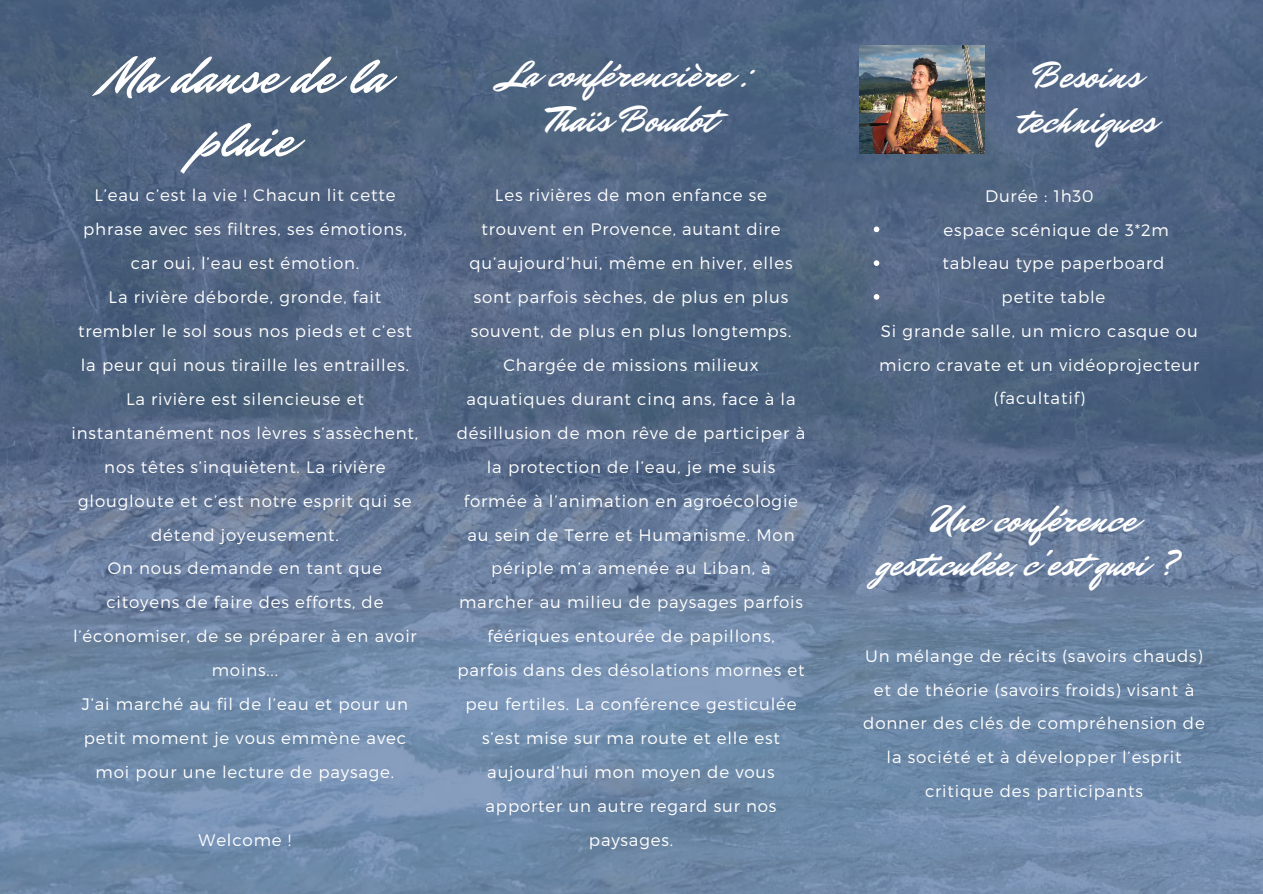
<style>
.page{position:relative;width:1263px;height:894px;background:#fff}
.page>*{position:absolute;margin:0;border:0;box-sizing:border-box;transform-origin:0 0}
.t1{font:52.95px/63.4px "Mr Dafoe";color:#fff;text-align:center}
.t2{font:37.8px/44.8px "Mr Dafoe";color:#fff;text-align:center}
.t3{font:300 16.65px/33.9px "Montserrat";letter-spacing:.05em;color:#fff;text-align:center}
</style>
<div class="page">
<img style="left:0;top:0;width:1263px;height:893px">
<img style="left:859px;top:46px;width:126px;height:108px">
<svg style="left:874px;top:226px;width:5px;height:6px"></svg>
<svg style="left:874px;top:260px;width:5px;height:6px"></svg>
<svg style="left:874px;top:294px;width:5px;height:5px"></svg>
<h1 class="t1" style="left:103px;top:45px;width:285px">Ma danse de la pluie</h1>
<h2 class="t2" style="left:501px;top:53px;width:251px">La conférencière :<br>Thaïs Boudot</h2>
<p class="t3" style="left:72px;top:178px;width:348px">L’eau c’est la vie ! Chacun lit cette phrase avec ses filtres, ses émotions, car oui, l’eau est émotion.<br>La rivière déborde, gronde, fait trembler le sol sous nos pieds et c’est la peur qui nous tiraille les entrailles.<br>La rivière est silencieuse et instantanément nos lèvres s’assèchent, nos têtes s’inquiètent. La rivière glougloute et c’est notre esprit qui se détend joyeusement.<br>On nous demande en tant que citoyens de faire des efforts, de l’économiser, de se préparer à en avoir moins...<br>J’ai marché au fil de l’eau et pour un petit moment je vous emmène avec moi pour une lecture de paysage.</p>
<p class="t3" style="left:199px;top:822px;width:94px">Welcome !</p>
<p class="t3" style="left:457px;top:178px;width:350px">Les rivières de mon enfance se trouvent en Provence, autant dire qu’aujourd’hui, même en hiver, elles sont parfois sèches, de plus en plus souvent, de plus en plus longtemps.<br>Chargée de missions milieux aquatiques durant cinq ans, face à la désillusion de mon rêve de participer à la protection de l’eau, je me suis formée à l’animation en agroécologie au sein de Terre et Humanisme. Mon périple m’a amenée au Liban, à marcher au milieu de paysages parfois féériques entourée de papillons, parfois dans des désolations mornes et peu fertiles. La conférence gesticulée s’est mise sur ma route et elle est aujourd’hui mon moyen de vous apporter un autre regard sur nos paysages.</p>
<h2 class="t2" style="left:1018px;top:54px;width:140px">Besoins techniques</h2>
<p class="t3" style="left:985px;top:178px;width:110px">Durée : 1h30</p>
<p class="t3" style="left:942px;top:212px;width:228px">espace scénique de 3*2m tableau type paperboard petite table</p>
<p class="t3" style="left:879px;top:314px;width:322px">Si grande salle, un micro casque ou micro cravate et un vidéoprojecteur (facultatif)</p>
<h2 class="t2" style="left:877px;top:497px;width:306px">Une conférence gesticulée, c'est quoi ?</h2>
<p class="t3" style="left:863px;top:638px;width:343px">Un mélange de récits (savoirs chauds) et de théorie (savoirs froids) visant à donner des clés de compréhension de la société et à développer l’esprit critique des participants</p>
</div>
